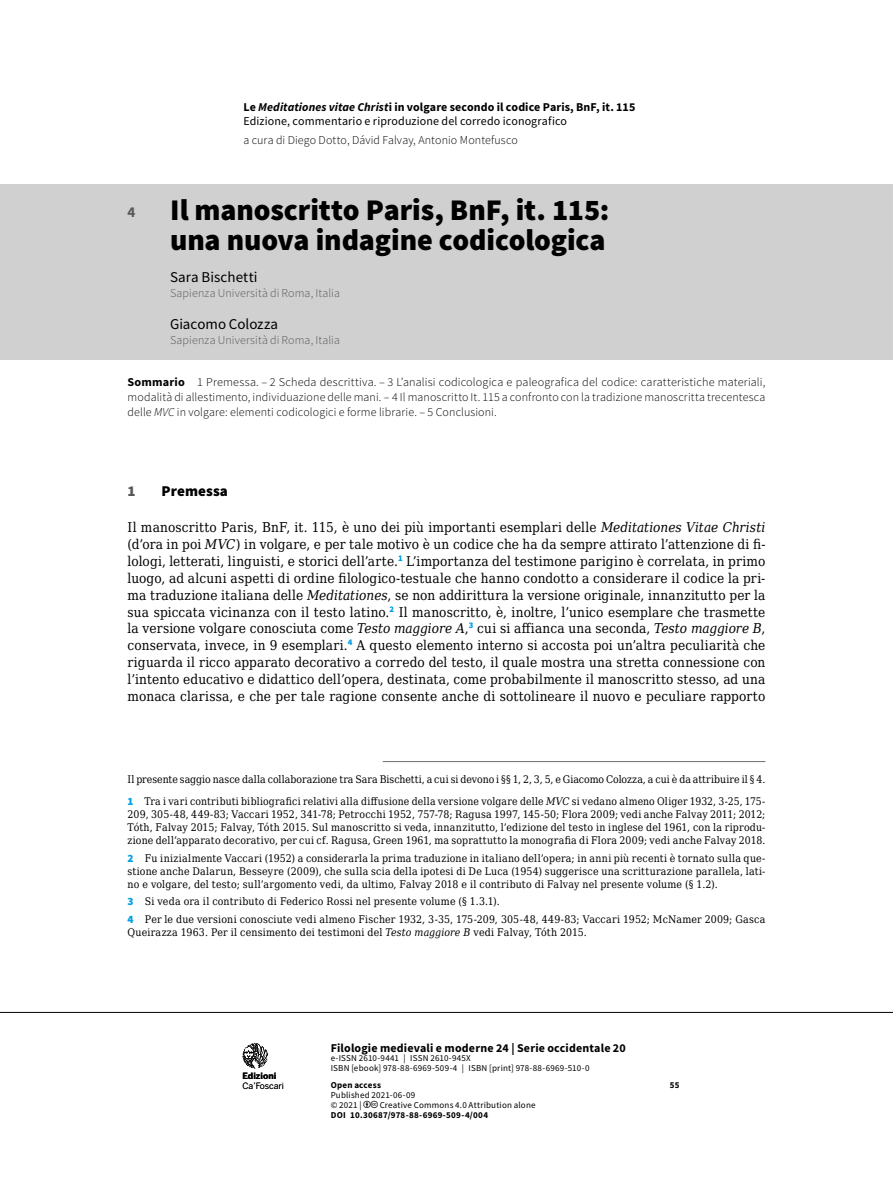
<style>
.page{position:relative;width:893px;height:1191px;background:#fff}
.page>*{position:absolute;margin:0;border:0;box-sizing:border-box;transform-origin:0 0}
.t1{font:900 30px/30px "Source Sans Pro";letter-spacing:-.005em;color:#000;text-align:right}
.t2{font:15px "Source Sans Pro";letter-spacing:.005em;color:#000}
.t3{font:900 15px "Source Sans Pro";letter-spacing:.005em;color:#000}
.t4{font:900 15px "Source Sans Pro";color:#575756}
.t5{font:13.5px/16.8px "DejaVu Serif Condensed";letter-spacing:.015em;color:#000;text-align:justify}
.t6{font:300 12px/15px "Source Sans Pro";letter-spacing:.01em;color:#000;text-align:justify}
.t7{font:12px/14.2px "Source Sans Pro";letter-spacing:.01em;color:#000}
.t8{font:300 12px "Source Sans Pro";letter-spacing:.01em;color:#575756}
.t9{font:700 12px "Source Sans Pro";letter-spacing:.015em;color:#000}
.t10{font:10.5px/13.2px "DejaVu Serif Condensed";letter-spacing:.01em;color:#000}
.t11{font:9px/9.8px "Source Sans Pro";letter-spacing:.02em;color:#000}
.t12{font:700 9px "Source Sans Pro";letter-spacing:.025em;color:#000}
.t13{font:8.7px "Benton Sans";letter-spacing:-.01em;color:#000}
.t14{font:700 8.7px "Benton Sans";color:#000}
.s1{font-weight:700}
.s2{font-weight:700;font-style:italic}
.s3{font-weight:700;font-size:15px;color:#575756}
.s4{font-style:italic}
.s5{font-family:"Source Sans Pro";font-weight:900;font-size:11.25px;color:#009fe3}
</style>
<div class="page">
<hr style="left:0;top:1012px;width:893px;height:1px;background:#000">
<svg style="left:243px;top:1043px;width:25px;height:25px"></svg>
<hr style="left:383px;top:761px;width:382px;height:1px;background:#706f6f">
<div style="left:0;top:184px;width:893px;height:175px;background:#d0d0d0"></div>
<p class="t7" style="left:243px;top:100px;width:393px"><span class="s1">Le</span> <span class="s2">Meditationes vitae Christ</span><span class="s1">i in volgare secondo il codice Paris, BnF, it. 115<br></span>Edizione, commentario e riproduzione del corredo iconografico</p>
<p class="t6" style="left:243px;top:132px;width:276px">a cura di Diego Dotto, Dávid Falvay, Antonio Montefusco</p>
<h1 class="t1" style="left:128px;top:194px;width:483px"><span class="s3">4</span> Il manoscritto Paris, BnF, it. 115: una nuova indagine codicologica</h1>
<h2 class="t2" style="left:170px;top:267px;width:89px">Sara Bischetti</h2>
<p class="t8" style="left:170px;top:285px;width:171px">Sapienza Università di Roma, Italia</p>
<h2 class="t2" style="left:170px;top:314px;width:110px">Giacomo Colozza</h2>
<p class="t8" style="left:170px;top:332px;width:171px">Sapienza Università di Roma, Italia</p>
<p class="t6" style="left:128px;top:374px;width:639px"><span class="s1">Sommario</span> 1 Premessa. – 2 Scheda descrittiva. – 3 L’analisi codicologica e paleografica del codice: caratteristiche materiali, modalità di allestimento, individuazione delle mani. – 4 Il manoscritto It. 115 a confronto con la tradizione manoscritta trecentesca delle <span class="s4">MVC</span> in volgare: elementi codicologici e forme librarie. – 5 Conclusioni.</p>
<h2 class="t4" style="left:128px;top:481px;width:10px">1</h2>
<h2 class="t3" style="left:162px;top:481px;width:68px">Premessa</h2>
<p class="t5" style="left:128px;top:518px;width:639px">Il manoscritto Paris, BnF, it. 115, è uno dei più importanti esemplari delle <span class="s4">Meditationes Vitae Christi </span>(d’ora in poi <span class="s4">MVC</span>) in volgare, e per tale motivo è un codice che ha da sempre attirato l’attenzione di fi&shy;lologi, letterati, linguisti, e storici dell’arte.<sup>1</sup> L’importanza del testimone parigino è correlata, in primo luogo, ad alcuni aspetti di ordine filologico-testuale che hanno condotto a considerare il codice la pri&shy;ma traduzione italiana delle <span class="s4">Meditationes</span>, se non addirittura la versione originale, innanzitutto per la sua spiccata vicinanza con il testo latino.<sup>2</sup> Il manoscritto, è, inoltre, l’unico esemplare che trasmette la versione volgare conosciuta come <span class="s4">Testo maggiore A</span>,<sup>3</sup> cui si affianca una seconda, <span class="s4">Testo maggiore B</span>, conservata, invece, in 9 esemplari.<sup>4</sup> A questo elemento interno si accosta poi un’altra peculiarità che riguarda il ricco apparato decorativo a corredo del testo, il quale mostra una stretta connessione con l’intento educativo e didattico dell’opera, destinata, come probabilmente il manoscritto stesso, ad una monaca clarissa, e che per tale ragione consente anche di sottolineare il nuovo e peculiare rapporto</p>
<p class="t10" style="left:128px;top:768px;width:639px;line-height:21.6px">Il presente saggio nasce dalla collaborazione tra Sara Bischetti, a cui si devono i §§ 1, 2, 3, 5, e Giacomo Colozza, a cui è da attribuire il § 4.<br><span class="s5">1</span> Tra i vari contributi bibliografici relativi alla diffusione della versione volgare delle <span class="s4">MVC</span> si vedano almeno Oliger 1932, 3-25, 175-</p>
<p class="t10" style="left:128px;top:807px;width:639px;text-align:justify">209, 305-48, 449-83; Vaccari 1952, 341-78; Petrocchi 1952, 757-78; Ragusa 1997, 145-50; Flora 2009; vedi anche Falvay 2011; 2012; Tóth, Falvay 2015; Falvay, Tóth 2015. Sul manoscritto si veda, innanzitutto, l’edizione del testo in inglese del 1961, con la riprodu&shy;zione dell’apparato decorativo, per cui cf. Ragusa, Green 1961, ma soprattutto la monografia di Flora 2009; vedi anche Falvay 2018.</p>
<p class="t10" style="left:128px;top:851px;width:639px;text-align:justify"><span class="s5">2</span> Fu inizialmente Vaccari (1952) a considerarla la prima traduzione in italiano dell’opera; in anni più recenti è tornato sulla que&shy;stione anche Dalarun, Besseyre (2009), che sulla scia della ipotesi di De Luca (1954) suggerisce una scritturazione parallela, lati&shy;no e volgare, del testo; sull’argomento vedi, da ultimo, Falvay 2018 e il contributo di Falvay nel presente volume (§ 1.2).</p>
<p class="t10" style="left:128px;top:892px;width:639px;line-height:17.4px"><span class="s5">3</span> Si veda ora il contributo di Federico Rossi nel presente volume (§ 1.3.1).<br><span class="s5">4</span> Per le due versioni conosciute vedi almeno Fischer 1932, 3-35, 175-209, 305-48, 449-83; Vaccari 1952; McNamer 2009; Gasca</p>
<p class="t10" style="left:128px;top:925px;width:461px">Queirazza 1963. Per il censimento dei testimoni del <span class="s4">Testo maggiore B</span> vedi Falvay, Tóth 2015.</p>
<p class="t14" style="left:243px;top:1071px;width:35px">Edizioni</p>
<p class="t13" style="left:243px;top:1080px;width:43px">Ca’Foscari</p>
<p class="t9" style="left:331px;top:1039px;width:297px">Filologie medievali e moderne 24 | Serie occidentale 20</p>
<p class="t11" style="left:331px;top:1053px;width:260px">e-ISSN 2610-9441 | ISSN 2610-945X<br>ISBN [ebook] 978-88-6969-509-4 | ISBN [print] 978-88-6969-510-0</p>
<p class="t12" style="left:331px;top:1079px;width:52px">Open access</p>
<p class="t12" style="left:670px;top:1079px;width:11px">55</p>
<p class="t11" style="left:331px;top:1090px;width:86px">Published 2021-06-09 © 2021 |</p>
<p class="t11" style="left:380px;top:1100px;width:157px">Creative Commons 4.0 Attribution alone</p>
<p class="t12" style="left:331px;top:1108px;width:159px">DOI 10.30687/978-88-6969-509-4/004</p>
</div>
